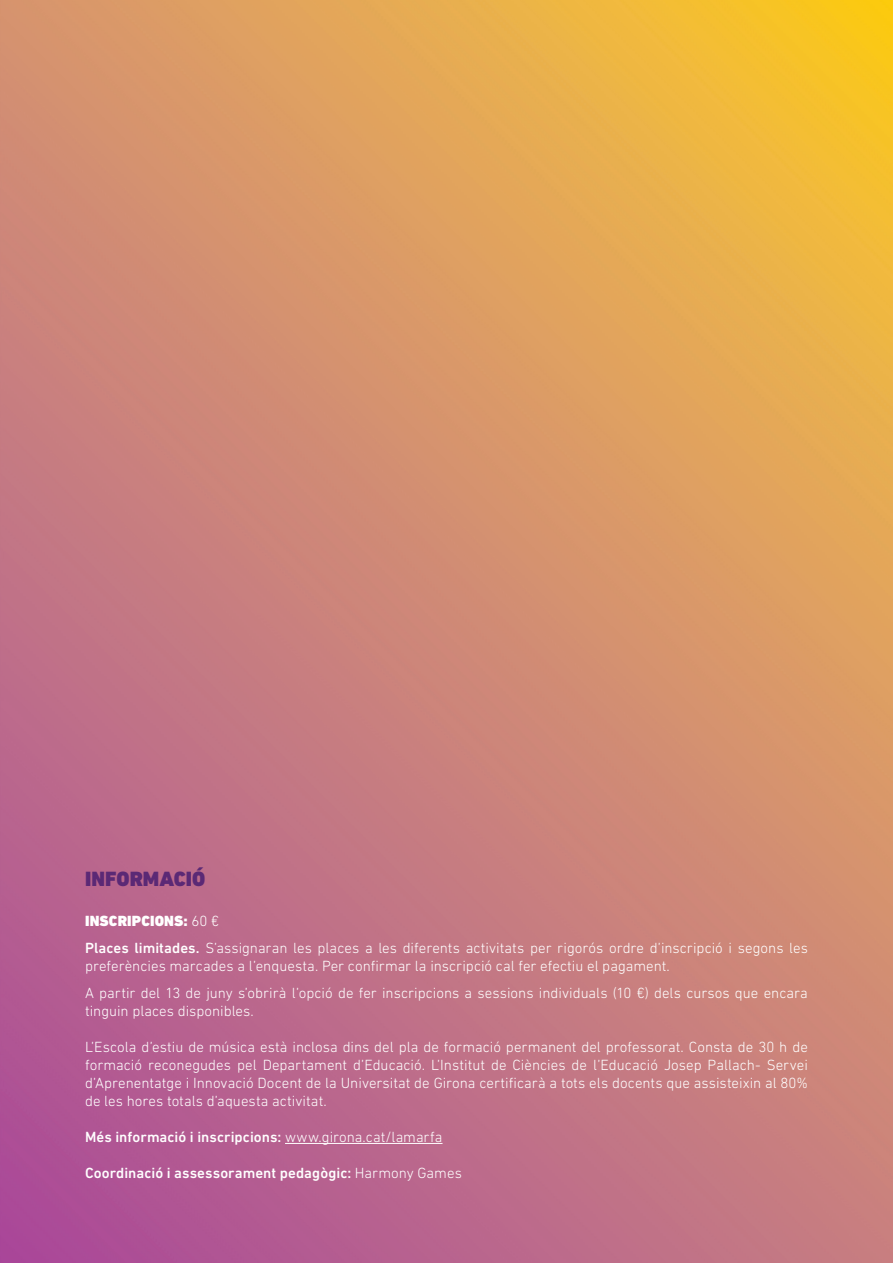
<style>
.page{position:relative;width:893px;height:1263px;background:#fff}
.page>*{position:absolute;margin:0;border:0;box-sizing:border-box;transform-origin:0 0}
.t1{font:900 21px "DIN Next LT Pro";color:#5b2975}
.t2{font:300 15px/18px "DIN Next LT Pro";color:#fff}
.t3{font:500 15px "DIN Next LT Pro";letter-spacing:.005em;color:#fff}
.s1{font-weight:900}
.s2{font-weight:500}
.s3{font-weight:300}
</style>
<div class="page">
<img style="left:0;top:0;width:893px;height:1263px">
<hr style="left:285px;top:1143px;width:157px;height:1px;background:#fff">
<h1 class="t1" style="left:85px;top:866px;width:122px">INFORMACIÓ</h1>
<p class="t2" style="left:85px;top:907px;width:724px;line-height:27px"><span class="s1">INSCRIPCIONS:</span> 60 €<br><span class="s2">Places limitades.</span> S’assignaran les places a les diferents activitats per rigorós ordre d’inscripció i segons les</p>
<p class="t2" style="left:85px;top:952px;width:724px;line-height:27px">preferències marcades a l’enquesta. Per confirmar la inscripció cal fer efectiu el pagament.<br>A partir del 13 de juny s’obrirà l’opció de fer inscripcions a sessions individuals (10 €) dels cursos que encara</p>
<p class="t2" style="left:85px;top:1002px;width:170px">tinguin places disponibles.</p>
<p class="t2" style="left:85px;top:1038px;width:724px;text-align:justify">L’Escola d’estiu de música està inclosa dins del pla de formació permanent del professorat. Consta de 30 h de formació reconegudes pel Departament d’Educació. L’Institut de Ciències de l’Educació Josep Pallach- Servei d’Aprenentatge i Innovació Docent de la Universitat de Girona certificarà a tots els docents que assisteixin al 80% de les hores totals d’aquesta activitat.</p>
<p class="t3" style="left:85px;top:1128px;width:359px">Més informació i inscripcions: <span class="s3">www.girona.cat/lamarfa</span></p>
<p class="t3" style="left:85px;top:1164px;width:378px">Coordinació i assessorament pedagògic: <span class="s3">Harmony Games</span></p>
</div>
